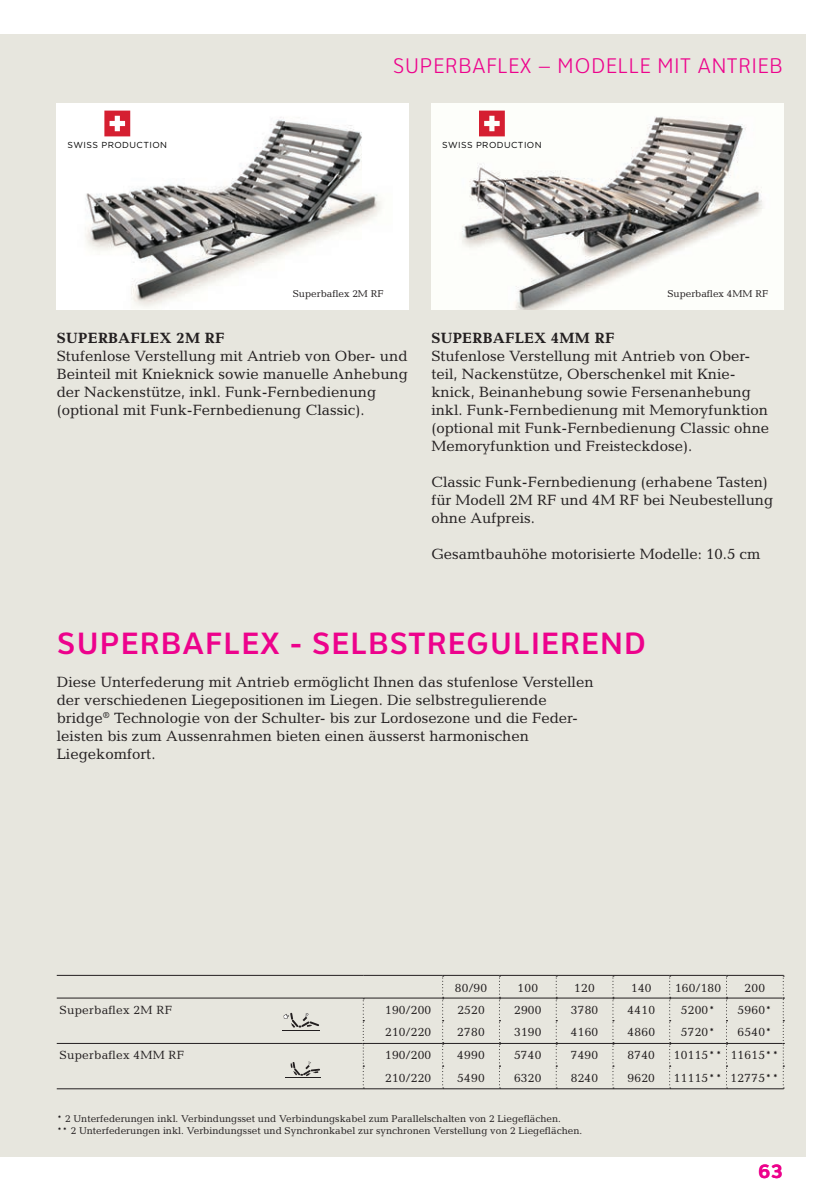
<style>
.page{position:relative;width:840px;height:1191px;background:#fff}
.page>*{position:absolute;margin:0;border:0;box-sizing:border-box;transform-origin:0 0}
.t1{font:500 32px "Clearview Text";letter-spacing:.015em;color:#ed028c}
.t2{font:300 22px "Clearview Text";letter-spacing:.015em;color:#ed028c}
.t3{font:700 20px "Clearview Text";color:#ed028c}
.t4{font:15px/18px "Candida Std";color:#231f20}
.t5{font:700 15px "Candida Std";letter-spacing:.02em;color:#231f20}
.t6{font:12px "Candida Std";letter-spacing:.02em;color:#231f20}
.t7{font:10px/12px "Candida Std";color:#231f20}
.t8{font:8.6px "Gotham";letter-spacing:.05em;color:#000001}
</style>
<div class="page">
<div style="left:0;top:34px;width:805px;height:1123px;background:#e7e6de"></div>
<img style="left:57px;top:103px;width:351px;height:207px">
<img style="left:431px;top:103px;width:351px;height:207px">
<svg style="left:104px;top:111px;width:26px;height:25px"></svg>
<svg style="left:478px;top:111px;width:26px;height:25px"></svg>
<hr style="left:283px;top:1030px;width:37px;height:1px;background:#231f20">
<svg style="left:283px;top:1012px;width:36px;height:15px"></svg>
<hr style="left:285px;top:1077px;width:35px;height:1px;background:#231f20">
<svg style="left:290px;top:1061px;width:30px;height:15px"></svg>
<hr style="left:57px;top:997px;width:306px;height:1px;background:#231f20">
<hr style="left:363px;top:997px;width:79px;height:1px;background:#231f20">
<hr style="left:57px;top:1043px;width:305px;height:1px;background:#231f20">
<hr style="left:363px;top:1043px;width:79px;height:1px;background:#231f20">
<hr style="left:57px;top:1088px;width:306px;height:1px;background:#231f20">
<hr style="left:363px;top:1088px;width:79px;height:1px;background:#231f20">
<hr style="left:442px;top:997px;width:57px;height:1px;background:#231f20">
<hr style="left:442px;top:1043px;width:57px;height:1px;background:#231f20">
<hr style="left:442px;top:1088px;width:57px;height:1px;background:#231f20">
<hr style="left:499px;top:997px;width:57px;height:1px;background:#231f20">
<hr style="left:499px;top:1043px;width:57px;height:1px;background:#231f20">
<hr style="left:499px;top:1088px;width:57px;height:1px;background:#231f20">
<hr style="left:556px;top:997px;width:56px;height:1px;background:#231f20">
<hr style="left:556px;top:1043px;width:56px;height:1px;background:#231f20">
<hr style="left:556px;top:1088px;width:56px;height:1px;background:#231f20">
<hr style="left:612px;top:997px;width:57px;height:1px;background:#231f20">
<hr style="left:612px;top:1043px;width:57px;height:1px;background:#231f20">
<hr style="left:612px;top:1088px;width:57px;height:1px;background:#231f20">
<hr style="left:669px;top:997px;width:57px;height:1px;background:#231f20">
<hr style="left:726px;top:997px;width:56px;height:1px;background:#231f20">
<hr style="left:669px;top:1043px;width:57px;height:1px;background:#231f20">
<hr style="left:726px;top:1043px;width:56px;height:1px;background:#231f20">
<hr style="left:669px;top:1088px;width:57px;height:1px;background:#231f20">
<hr style="left:726px;top:1088px;width:57px;height:1px;background:#231f20">
<svg style="left:362px;top:998px;width:2px;height:90px"></svg>
<svg style="left:442px;top:976px;width:1px;height:112px"></svg>
<svg style="left:498px;top:976px;width:2px;height:112px"></svg>
<svg style="left:555px;top:976px;width:2px;height:112px"></svg>
<svg style="left:612px;top:976px;width:1px;height:112px"></svg>
<svg style="left:668px;top:976px;width:2px;height:112px"></svg>
<svg style="left:725px;top:976px;width:2px;height:112px"></svg>
<svg style="left:782px;top:976px;width:1px;height:109px"></svg>
<hr style="left:57px;top:975px;width:306px;height:1px;background:#231f20">
<hr style="left:363px;top:975px;width:79px;height:1px;background:#231f20">
<hr style="left:442px;top:975px;width:57px;height:1px;background:#231f20">
<hr style="left:499px;top:975px;width:57px;height:1px;background:#231f20">
<hr style="left:556px;top:975px;width:56px;height:1px;background:#231f20">
<hr style="left:612px;top:975px;width:57px;height:1px;background:#231f20">
<hr style="left:669px;top:975px;width:57px;height:1px;background:#231f20">
<hr style="left:726px;top:975px;width:57px;height:1px;background:#231f20">
<h2 class="t2" style="left:393px;top:54px;width:391px">SUPERBAFLEX – MODELLE MIT ANTRIEB</h2>
<p class="t8" style="left:68px;top:140px;width:101px">SWISS PRODUCTION</p>
<p class="t8" style="left:442px;top:140px;width:101px">SWISS PRODUCTION</p>
<p class="t7" style="left:293px;top:288px;width:92px">Superbaflex 2M RF</p>
<p class="t7" style="left:667px;top:288px;width:102px">Superbaflex 4MM RF</p>
<p class="t5" style="left:57px;top:329px;width:169px">SUPERBAFLEX 2M RF</p>
<p class="t4" style="left:57px;top:347px;width:352px">Stufenlose Verstellung mit Antrieb von Ober- und Beinteil mit Knieknick sowie manuelle Anhebung der Nackenstütze, inkl. Funk-Fernbedienung (optional mit Funk-Fernbedienung Classic).</p>
<p class="t5" style="left:431px;top:329px;width:184px">SUPERBAFLEX 4MM RF</p>
<p class="t4" style="left:431px;top:347px;width:339px">Stufenlose Verstellung mit Antrieb von Ober&shy;teil, Nackenstütze, Oberschenkel mit Knie&shy;knick, Beinanhebung sowie Fersenanhebung inkl. Funk-Fernbedienung mit Memoryfunktion (optional mit Funk-Fernbedienung Classic ohne Memoryfunktion und Freisteckdose).</p>
<p class="t4" style="left:431px;top:473px;width:343px">Classic Funk-Fernbedienung (erhabene Tasten) für Modell 2M RF und 4M RF bei Neubestellung ohne Aufpreis.</p>
<p class="t4" style="left:431px;top:545px;width:330px">Gesamtbauhöhe motorisierte Modelle: 10.5 cm</p>
<h1 class="t1" style="left:57px;top:624px;width:590px">SUPERBAFLEX - SELBSTREGULIEREND</h1>
<p class="t4" style="left:57px;top:673px;width:538px">Diese Unterfederung mit Antrieb ermöglicht Ihnen das stufenlose Verstellen der verschiedenen Liegepositionen im Liegen. Die selbstregulierende bridge<sup>®</sup> Technologie von der Schulter- bis zur Lordosezone und die Feder&shy;leisten bis zum Aussenrahmen bieten einen äusserst harmonischen Liegekomfort.</p>
<p class="t6" style="left:454px;top:981px;width:34px">80/90</p>
<p class="t6" style="left:517px;top:981px;width:22px">100</p>
<p class="t6" style="left:574px;top:981px;width:22px">120</p>
<p class="t6" style="left:630px;top:981px;width:22px">140</p>
<p class="t6" style="left:674px;top:981px;width:48px">160/180</p>
<p class="t6" style="left:744px;top:981px;width:22px">200</p>
<p class="t6" style="left:60px;top:1002px;width:114px">Superbaflex 2M RF</p>
<p class="t6" style="left:385px;top:1002px;width:48px">190/200</p>
<p class="t6" style="left:457px;top:1002px;width:29px">2520</p>
<p class="t6" style="left:514px;top:1002px;width:29px">2900</p>
<p class="t6" style="left:570px;top:1002px;width:29px">3780</p>
<p class="t6" style="left:627px;top:1002px;width:29px">4410</p>
<p class="t6" style="left:680px;top:1002px;width:36px">5200*</p>
<p class="t6" style="left:737px;top:1002px;width:36px">5960*</p>
<p class="t6" style="left:385px;top:1025px;width:48px">210/220</p>
<p class="t6" style="left:457px;top:1025px;width:29px">2780</p>
<p class="t6" style="left:514px;top:1025px;width:29px">3190</p>
<p class="t6" style="left:570px;top:1025px;width:29px">4160</p>
<p class="t6" style="left:627px;top:1025px;width:29px">4860</p>
<p class="t6" style="left:680px;top:1025px;width:36px">5720*</p>
<p class="t6" style="left:737px;top:1025px;width:36px">6540*</p>
<p class="t6" style="left:59px;top:1048px;width:126px">Superbaflex 4MM RF</p>
<p class="t6" style="left:385px;top:1048px;width:48px">190/200</p>
<p class="t6" style="left:457px;top:1048px;width:29px">4990</p>
<p class="t6" style="left:513px;top:1048px;width:29px">5740</p>
<p class="t6" style="left:570px;top:1048px;width:29px">7490</p>
<p class="t6" style="left:627px;top:1048px;width:29px">8740</p>
<p class="t6" style="left:673px;top:1048px;width:106px">10115** 11615**</p>
<p class="t6" style="left:385px;top:1070px;width:48px">210/220</p>
<p class="t6" style="left:457px;top:1070px;width:29px">5490</p>
<p class="t6" style="left:513px;top:1070px;width:29px">6320</p>
<p class="t6" style="left:570px;top:1070px;width:29px">8240</p>
<p class="t6" style="left:627px;top:1070px;width:29px">9620</p>
<p class="t6" style="left:673px;top:1070px;width:106px">11115** 12775**</p>
<p class="t7" style="left:57px;top:1112px;width:526px">* 2 Unterfederungen inkl. Verbindungsset und Verbindungskabel zum Parallelschalten von 2 Liegeflächen.<br>** 2 Unterfederungen inkl. Verbindungsset und Synchronkabel zur synchronen Verstellung von 2 Liegeflächen.</p>
<h3 class="t3" style="left:757px;top:1159px;width:27px">63</h3>
</div>
